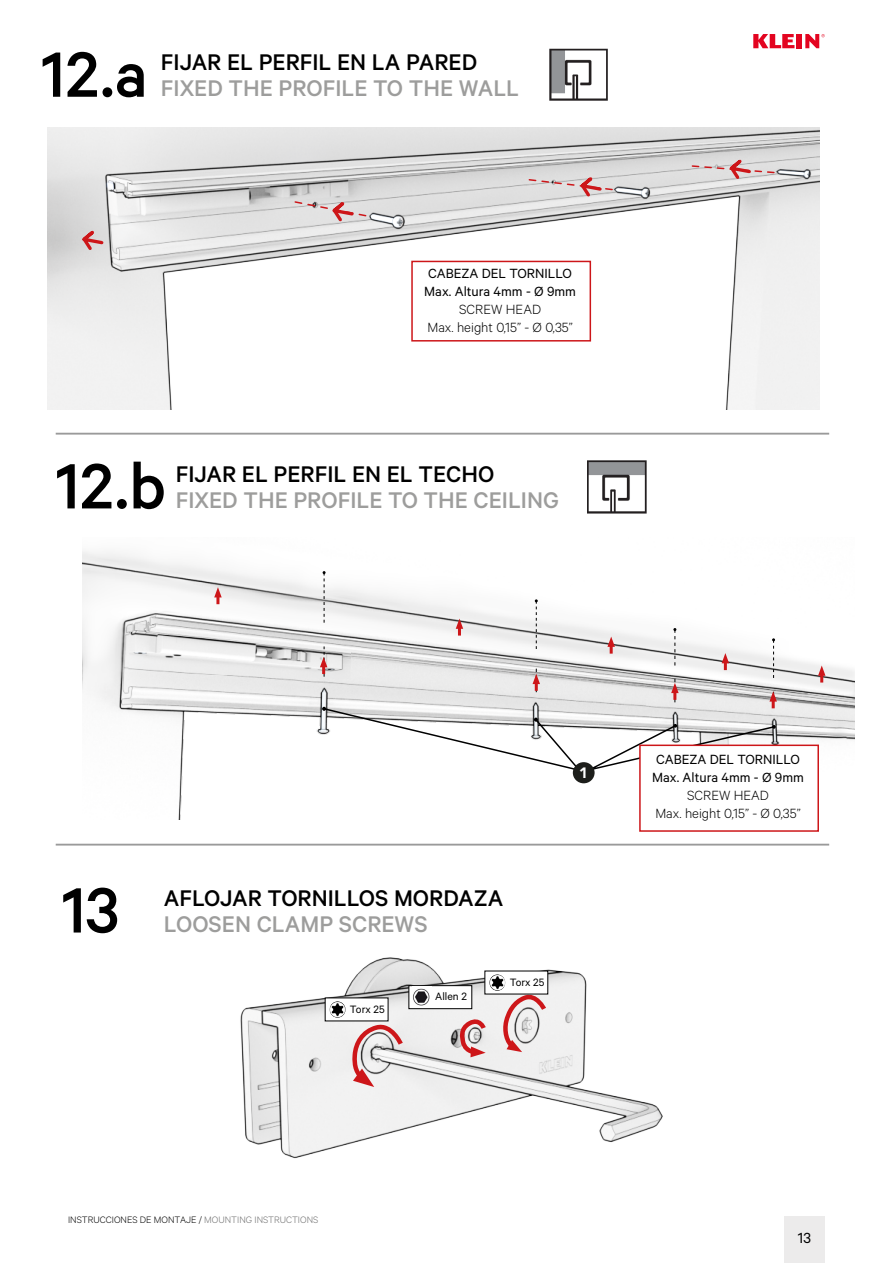
<style>
.page{position:relative;width:893px;height:1263px;background:#fff}
.page>*{position:absolute;margin:0;border:0;box-sizing:border-box;transform-origin:0 0}
.t1{font:500 72px "Calibre";color:#000}
.t2{font:500 25.5px "Calibre";color:#9d9d9c}
.t3{font:500 25.5px "Calibre";color:#000}
.t4{font:16.5px "Calibre";color:#000}
.t5{font:15px/18px "Calibre";color:#000}
.t6{font:300 15px/18px "Calibre";color:#000;text-align:center}
.t7{font:900 15px "Avenir";color:#fff}
.t8{font:12px "Calibre";color:#000}
.t9{font:300 10.5px "Calibre";color:#000}
.s1{color:#6f6f6f}
</style>
<div class="page">
<div style="left:784px;top:1216px;width:41px;height:47px;background:#ecebeb"></div>
<hr style="left:56px;top:433px;width:773px;height:2px;background:#000">
<hr style="left:56px;top:844px;width:773px;height:1px;background:#000">
<img style="left:82px;top:551px;width:772px;height:269px">
<img style="left:128px;top:632px;width:192px;height:47px">
<img style="left:47px;top:127px;width:772px;height:283px">
<div style="left:573px;top:762px;width:22px;height:21px;background:#1d1e1b;border-radius:50%"></div>
<svg style="left:293px;top:127px;width:205px;height:97px;background:#d6d4d5"></svg>
<svg style="left:76px;top:127px;width:172px;height:126px;background:#dfdede"></svg>
<svg style="left:528px;top:34px;width:297px;height:165px"></svg>
<svg style="left:214px;top:587px;width:8px;height:17px"></svg>
<svg style="left:320px;top:571px;width:457px;height:203px"></svg>
<svg style="left:818px;top:665px;width:7px;height:17px"></svg>
<div style="left:411px;top:261px;width:180px;height:81px;background:#fff;border:2px solid #cd1619"></div>
<div style="left:639px;top:744px;width:180px;height:88px;background:#fff;border:2px solid #cd1619"></div>
<img style="left:240px;top:957px;width:423px;height:202px">
<svg style="left:349px;top:1023px;width:56px;height:64px"></svg>
<svg style="left:453px;top:1018px;width:35px;height:39px"></svg>
<svg style="left:499px;top:994px;width:49px;height:59px"></svg>
<img style="left:548px;top:48px;width:61px;height:54px">
<img style="left:587px;top:460px;width:59px;height:54px">
<div style="left:325px;top:997px;width:63px;height:24px;background:#fff"></div>
<img style="left:330px;top:1001px;width:15px;height:17px;border-radius:8px">
<div style="left:484px;top:971px;width:64px;height:23px;background:#fff"></div>
<img style="left:489px;top:974px;width:16px;height:17px;border-radius:8px">
<div style="left:408px;top:985px;width:64px;height:24px;background:#fff;border:1px solid #000"></div>
<img style="left:413px;top:986px;width:18px;height:20px">
<h1 class="t1" style="left:41px;top:32px;width:108px">12.a</h1>
<h2 class="t3" style="left:161px;top:47px;width:318px">FIJAR EL PERFIL EN LA PARED</h2>
<h2 class="t2" style="left:161px;top:73px;width:360px">FIXED THE PROFILE TO THE WALL</h2>
<p class="t5" style="left:424px;top:264px;width:153px">CABEZA DEL TORNILLO<br>Max. Altura 4mm - Ø 9mm</p>
<p class="t6" style="left:427px;top:300px;width:147px">SCREW HEAD<br>Max. height 0,15” - Ø 0,35”</p>
<h1 class="t1" style="left:56px;top:444px;width:112px">12.b</h1>
<h2 class="t3" style="left:176px;top:459px;width:320px">FIJAR EL PERFIL EN EL TECHO</h2>
<h2 class="t2" style="left:176px;top:485px;width:385px">FIXED THE PROFILE TO THE CEILING</h2>
<p class="t7" style="left:579px;top:759px;width:10px">1</p>
<h1 class="t1" style="left:62px;top:868px;width:59px">13</h1>
<h2 class="t3" style="left:164px;top:883px;width:341px">AFLOJAR TORNILLOS MORDAZA</h2>
<h2 class="t2" style="left:164px;top:909px;width:265px">LOOSEN CLAMP SCREWS</h2>
<p class="t8" style="left:350px;top:1002px;width:36px">Torx 25</p>
<p class="t8" style="left:435px;top:989px;width:33px">Allen 2</p>
<p class="t8" style="left:510px;top:975px;width:36px">Torx 25</p>
<p class="t5" style="left:652px;top:750px;width:153px">CABEZA DEL TORNILLO<br>Max. Altura 4mm - Ø 9mm</p>
<p class="t6" style="left:655px;top:786px;width:147px">SCREW HEAD<br>Max. height 0,15” - Ø 0,35”</p>
<p class="t9" style="left:68px;top:1214px;width:252px">INSTRUCCIONES DE MONTAJE / <span class="s1">MOUNTING INSTRUCTIONS</span></p>
<p class="t4" style="left:798px;top:1228px;width:15px">13</p>
</div>
